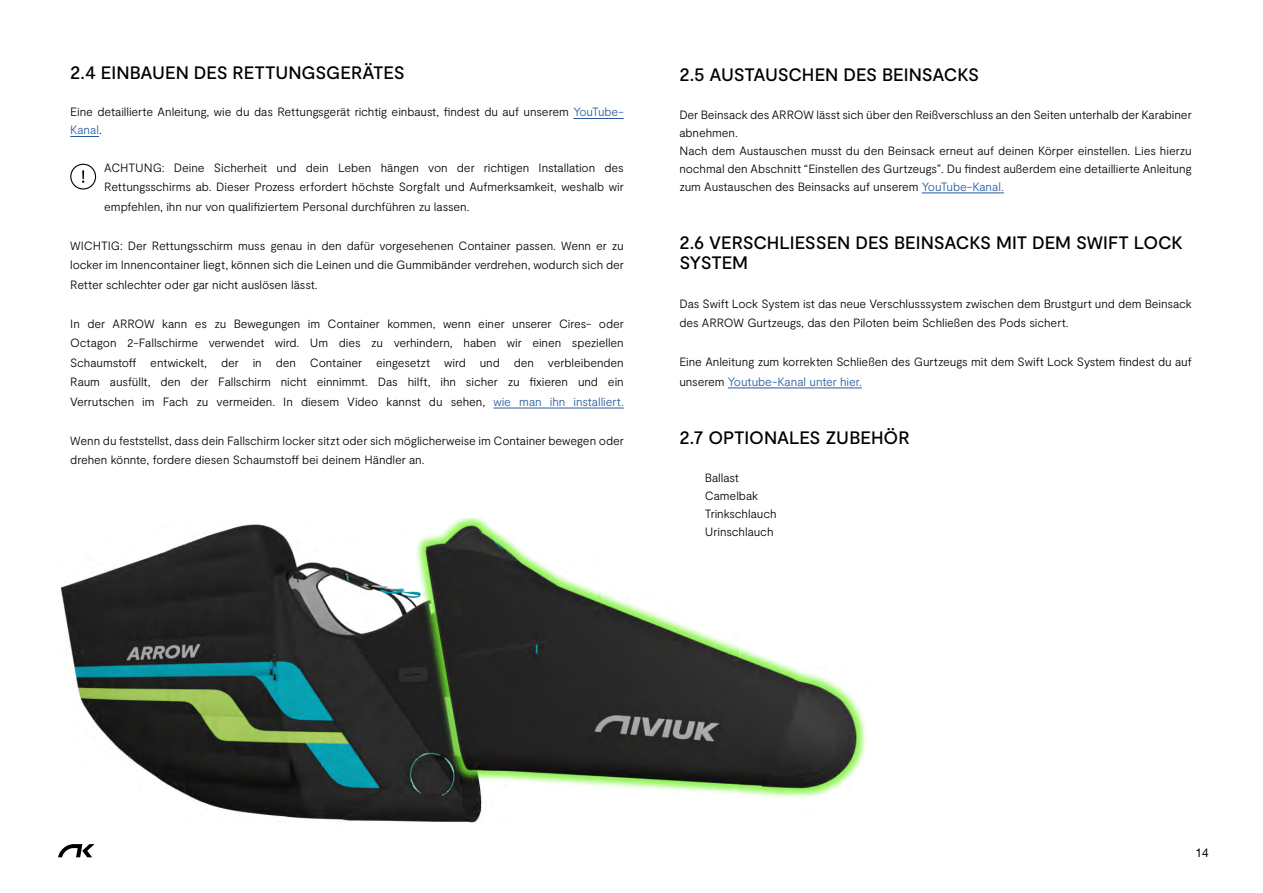
<style>
.page{position:relative;width:1263px;height:893px;background:#fff}
.page>*{position:absolute;margin:0;border:0;box-sizing:border-box;transform-origin:0 0}
.t1{font:500 18px/19.5px "Moderat";letter-spacing:-.005em;color:#000}
.t2{font:300 12px/19.5px "Moderat";letter-spacing:-.005em;color:#000}
.t3{font:12px "Helvetica Neue LT Std";color:#000}
.s1{color:#275b9b}
</style>
<div class="page">
<img style="left:61px;top:519px;width:805px;height:304px">
<hr style="left:573px;top:118px;width:51px;height:1px;background:#275b9b">
<svg style="left:70px;top:136px;width:29px;height:1px"></svg>
<hr style="left:493px;top:408px;width:131px;height:1px;background:#275b9b">
<hr style="left:922px;top:193px;width:82px;height:1px;background:#275b9b">
<hr style="left:728px;top:388px;width:134px;height:1px;background:#275b9b">
<div style="left:70px;top:164px;width:26px;height:26px;border:1px solid #000;border-radius:50%"></div>
<svg style="left:82px;top:170px;width:2px;height:13px"></svg>
<svg style="left:58px;top:844px;width:37px;height:13px"></svg>
<h1 class="t1" style="left:70px;top:64px;width:336px">2.4 EINBAUEN DES RETTUNGSGERÄTES</h1>
<p class="t2" style="left:70px;top:103px;width:555px;line-height:18px">Eine detaillierte Anleitung, wie du das Rettungsgerät richtig einbaust, findest du auf unserem <span class="s1">YouTube-<br>Kanal</span>.</p>
<p class="t2" style="left:104px;top:158px;width:521px;text-align:justify">ACHTUNG: Deine Sicherheit und dein Leben hängen von der richtigen Installation des Rettungsschirms ab. Dieser Prozess erfordert höchste Sorgfalt und Aufmerksamkeit, weshalb wir empfehlen, ihn nur von qualifiziertem Personal durchführen zu lassen.</p>
<p class="t2" style="left:70px;top:236px;width:555px;text-align:justify">WICHTIG: Der Rettungsschirm muss genau in den dafür vorgesehenen Container passen. Wenn er zu locker im Innencontainer liegt, können sich die Leinen und die Gummibänder verdrehen, wodurch sich der Retter schlechter oder gar nicht auslösen lässt.</p>
<p class="t2" style="left:70px;top:314px;width:555px;text-align:justify">In der ARROW kann es zu Bewegungen im Container kommen, wenn einer unserer Cires- oder Octagon 2-Fallschirme verwendet wird. Um dies zu verhindern, haben wir einen speziellen Schaumstoff entwickelt, der in den Container eingesetzt wird und den verbleibenden Raum ausfüllt, den der Fallschirm nicht einnimmt. Das hilft, ihn sicher zu fixieren und ein Verrutschen im Fach zu vermeiden. In diesem Video kannst du sehen, <span class="s1">wie man ihn installiert.</span></p>
<p class="t2" style="left:70px;top:431px;width:555px">Wenn du feststellst, dass dein Fallschirm locker sitzt oder sich möglicherweise im Container bewegen oder drehen könnte, fordere diesen Schaumstoff bei deinem Händler an.</p>
<h1 class="t1" style="left:679px;top:66px;width:301px">2.5 AUSTAUSCHEN DES BEINSACKS</h1>
<p class="t2" style="left:679px;top:106px;width:514px;line-height:18px">Der Beinsack des ARROW lässt sich über den Reißverschluss an den Seiten unterhalb der Karabiner abnehmen.<br>Nach dem Austauschen musst du den Beinsack erneut auf deinen Körper einstellen. Lies hierzu nochmal den Abschnitt “Einstellen des Gurtzeugs”. Du findest außerdem eine detaillierte Anleitung zum Austauschen des Beinsacks auf unserem <span class="s1">YouTube-Kanal.</span></p>
<h1 class="t1" style="left:679px;top:234px;width:505px">2.6 VERSCHLIESSEN DES BEINSACKS MIT DEM SWIFT LOCK<br>SYSTEM</h1>
<p class="t2" style="left:679px;top:294px;width:514px">Das Swift Lock System ist das neue Verschlusssystem zwischen dem Brustgurt und dem Beinsack des ARROW Gurtzeugs, das den Piloten beim Schließen des Pods sichert.</p>
<p class="t2" style="left:679px;top:353px;width:514px">Eine Anleitung zum korrekten Schließen des Gurtzeugs mit dem Swift Lock System findest du auf unserem <span class="s1">Youtube-Kanal unter hier.</span></p>
<h1 class="t1" style="left:679px;top:429px;width:232px">2.7 OPTIONALES ZUBEHÖR</h1>
<p class="t2" style="left:705px;top:469px;width:73px;line-height:18px">Ballast<br>Camelbak<br>Trinkschlauch<br>Urinschlauch</p>
<p class="t3" style="left:1195px;top:845px;width:15px">14</p>
</div>
